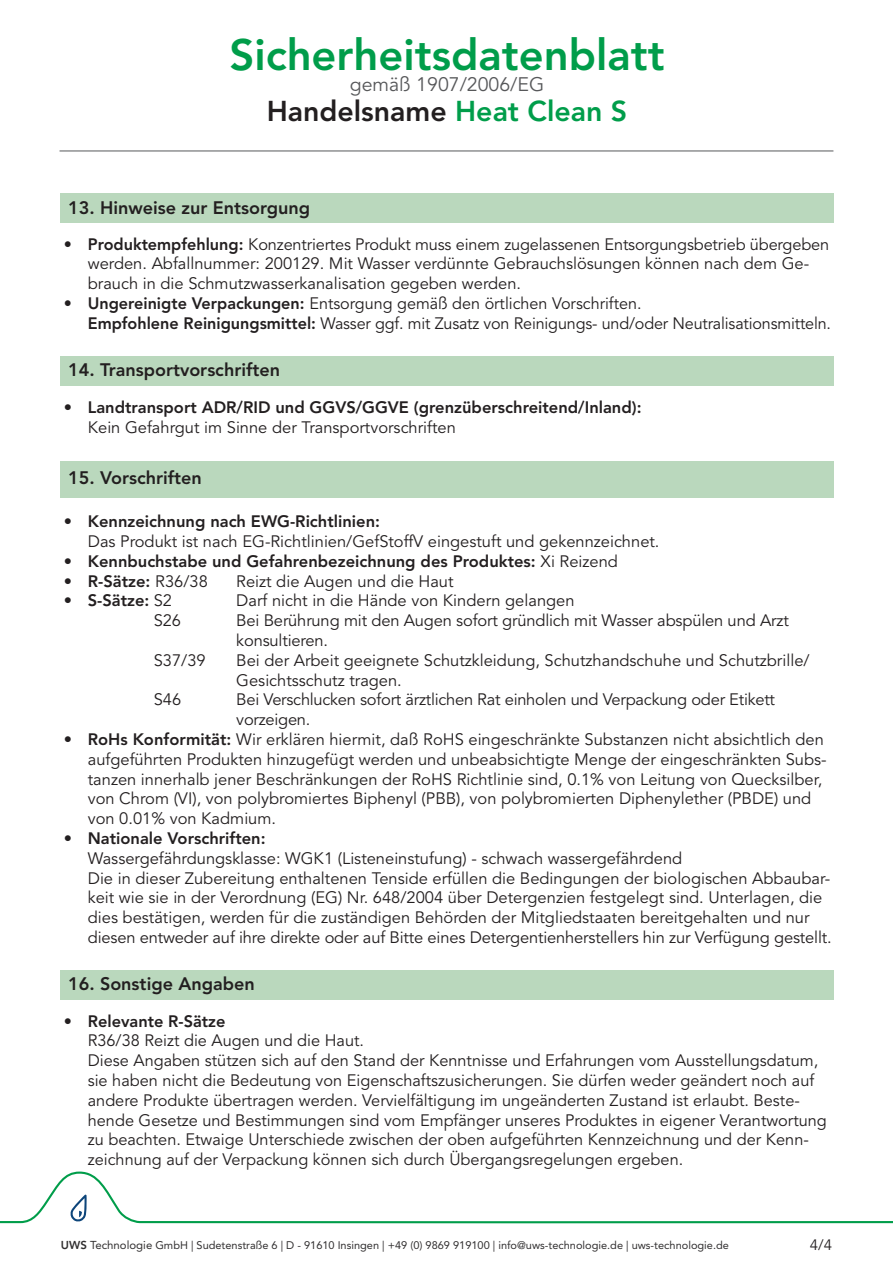
<style>
.page{position:relative;width:893px;height:1263px;background:#fff}
.page>*{position:absolute;margin:0;border:0;box-sizing:border-box;transform-origin:0 0}
.t1{font:800 43.5px "Avenir LT Pro";color:#009d4a}
.t2{font:800 28.5px "Avenir LT Pro";color:#231f20}
.t3{font:19.5px "Avenir LT Pro";color:#57585a}
.t4{font:800 18px "Avenir LT Pro";color:#231f20}
.t5{font:16.5px/19.8px "Avenir LT Pro";color:#231f20}
.t6{font:800 16.5px "Avenir LT Pro";color:#231f20}
.t7{font:15px "Avenir LT Pro";color:#231f20}
.t8{font:10.95px "Avenir LT Std";color:#312f30}
.s1{color:#009d4a}
.s2{font-weight:800}
.s3{font-weight:400}
.s4{font-family:"Avenir LT Pro";font-weight:800;font-size:11.4px}
.s5{font-size:11.4px}
</style>
<div class="page">
<div style="left:60px;top:356px;width:773px;height:30px;background:#bad8bd"></div>
<div style="left:60px;top:461px;width:773px;height:36px;background:#bad8bd"></div>
<div style="left:60px;top:970px;width:773px;height:30px;background:#bad8bd"></div>
<div style="left:60px;top:193px;width:773px;height:30px;background:#bad8bd"></div>
<hr style="left:60px;top:151px;width:773px;height:1px;background:#57585a">
<svg style="left:0;top:1171px;width:893px;height:53px"></svg>
<svg style="left:71px;top:1194px;width:16px;height:28px"></svg>
<p class="t1" style="left:229px;top:29px;width:437px">Sicherheitsdatenblatt</p>
<p class="t3" style="left:350px;top:73px;width:196px">gemäß 1907/2006/EG</p>
<p class="t2" style="left:267px;top:94px;width:362px">Handelsname <span class="s1">Heat Clean S</span></p>
<p class="t4" style="left:68px;top:197px;width:243px">13. Hinweise zur Entsorgung</p>
<p class="t5" style="left:88px;top:234px;width:743px;text-indent:-24px">• <span class="s2">Produktempfehlung:</span> Konzentriertes Produkt muss einem zugelassenen Entsorgungsbetrieb übergeben werden. Abfallnummer: 200129. Mit Wasser verdünnte Gebrauchslösungen können nach dem Ge&shy;brauch in die Schmutzwasserkanalisation gegeben werden.</p>
<p class="t5" style="left:88px;top:294px;width:745px;text-indent:-24px">• <span class="s2">Ungereinigte Verpackungen:</span> Entsorgung gemäß den örtlichen Vorschriften.<br><span class="s2">Empfohlene Reinigungsmittel:</span> Wasser ggf. mit Zusatz von Reinigungs- und/oder Neutralisationsmitteln.</p>
<p class="t4" style="left:68px;top:359px;width:213px">14. Transportvorschriften</p>
<p class="t6" style="left:64px;top:398px;width:579px">• Landtransport ADR/RID und GGVS/GGVE (grenzüberschreitend/Inland):</p>
<p class="t5" style="left:88px;top:418px;width:370px">Kein Gefahrgut im Sinne der Transportvorschriften</p>
<p class="t4" style="left:68px;top:467px;width:135px">15. Vorschriften</p>
<p class="t6" style="left:64px;top:512px;width:318px"><span class="s3">•</span> Kennzeichnung nach EWG-Richtlinien:</p>
<p class="t5" style="left:88px;top:532px;width:573px">Das Produkt ist nach EG-Richtlinien/GefStoffV eingestuft und gekennzeichnet.</p>
<p class="t6" style="left:64px;top:551px;width:556px"><span class="s3">•</span> Kennbuchstabe und Gefahrenbezeichnung des Produktes: <span class="s3">Xi Reizend</span></p>
<p class="t6" style="left:64px;top:571px;width:146px"><span class="s3">•</span> R-Sätze: <span class="s3">R36/38</span></p>
<p class="t5" style="left:236px;top:571px;width:219px">Reizt die Augen und die Haut</p>
<p class="t6" style="left:64px;top:591px;width:110px"><span class="s3">•</span> S-Sätze: <span class="s3">S2</span></p>
<p class="t5" style="left:236px;top:591px;width:340px">Darf nicht in die Hände von Kindern gelangen</p>
<p class="t5" style="left:154px;top:611px;width:29px">S26</p>
<p class="t5" style="left:236px;top:611px;width:554px">Bei Berührung mit den Augen sofort gründlich mit Wasser abspülen und Arzt konsultieren.</p>
<p class="t5" style="left:154px;top:650px;width:53px">S37/39</p>
<p class="t5" style="left:236px;top:650px;width:575px">Bei der Arbeit geeignete Schutzkleidung, Schutzhandschuhe und Schutzbrille/<br>Gesichtsschutz tragen.</p>
<p class="t5" style="left:154px;top:690px;width:29px">S46</p>
<p class="t5" style="left:236px;top:690px;width:540px">Bei Verschlucken sofort ärztlichen Rat einholen und Verpackung oder Etikett vorzeigen.</p>
<p class="t5" style="left:88px;top:730px;width:740px;text-indent:-24px">• <span class="s2">RoHs Konformität:</span> Wir erklären hiermit, daß RoHS eingeschränkte Substanzen nicht absichtlich den aufgeführten Produkten hinzugefügt werden und unbeabsichtigte Menge der eingeschränkten Subs&shy;tanzen innerhalb jener Beschränkungen der RoHS Richtlinie sind, 0.1% von Leitung von Quecksilber, von Chrom (VI), von polybromiertes Biphenyl (PBB), von polybromierten Diphenylether (PBDE) und von 0.01% von Kadmium.</p>
<p class="t6" style="left:64px;top:828px;width:203px"><span class="s3">•</span> Nationale Vorschriften:</p>
<p class="t5" style="left:88px;top:848px;width:745px">Wassergefährdungsklasse: WGK1 (Listeneinstufung) - schwach wassergefährdend<br>Die in dieser Zubereitung enthaltenen Tenside erfüllen die Bedingungen der biologischen Abbaubar&shy;keit wie sie in der Verordnung (EG) Nr. 648/2004 über Detergenzien festgelegt sind. Unterlagen, die dies bestätigen, werden für die zuständigen Behörden der Mitgliedstaaten bereitgehalten und nur diesen entweder auf ihre direkte oder auf Bitte eines Detergentienherstellers hin zur Verfügung gestellt.</p>
<p class="t4" style="left:68px;top:973px;width:188px">16. Sonstige Angaben</p>
<p class="t6" style="left:64px;top:1011px;width:163px"><span class="s3">•</span> Relevante R-Sätze</p>
<p class="t5" style="left:88px;top:1031px;width:278px">R36/38 Reizt die Augen und die Haut.</p>
<p class="t5" style="left:88px;top:1051px;width:741px">Diese Angaben stützen sich auf den Stand der Kenntnisse und Erfahrungen vom Ausstellungsdatum, sie haben nicht die Bedeutung von Eigenschaftszusicherungen. Sie dürfen weder geändert noch auf andere Produkte übertragen werden. Vervielfältigung im ungeänderten Zustand ist erlaubt. Beste&shy;hende Gesetze und Bestimmungen sind vom Empfänger unseres Produktes in eigener Verantwortung zu beachten. Etwaige Unterschiede zwischen der oben aufgeführten Kennzeichnung und der Kenn&shy;zeichnung auf der Verpackung können sich durch Übergangsregelungen ergeben.</p>
<p class="t8" style="left:61px;top:1239px;width:669px"><span class="s4">UWS</span> <span class="s5">Technologie</span> GmbH | Sudetenstraße 6 | D - 91610 Insingen | +49 (0) 9869 919100 | info@uws-technologie.de | uws-technologie.de</p>
<p class="t7" style="left:810px;top:1236px;width:24px">4/4</p>
</div>
